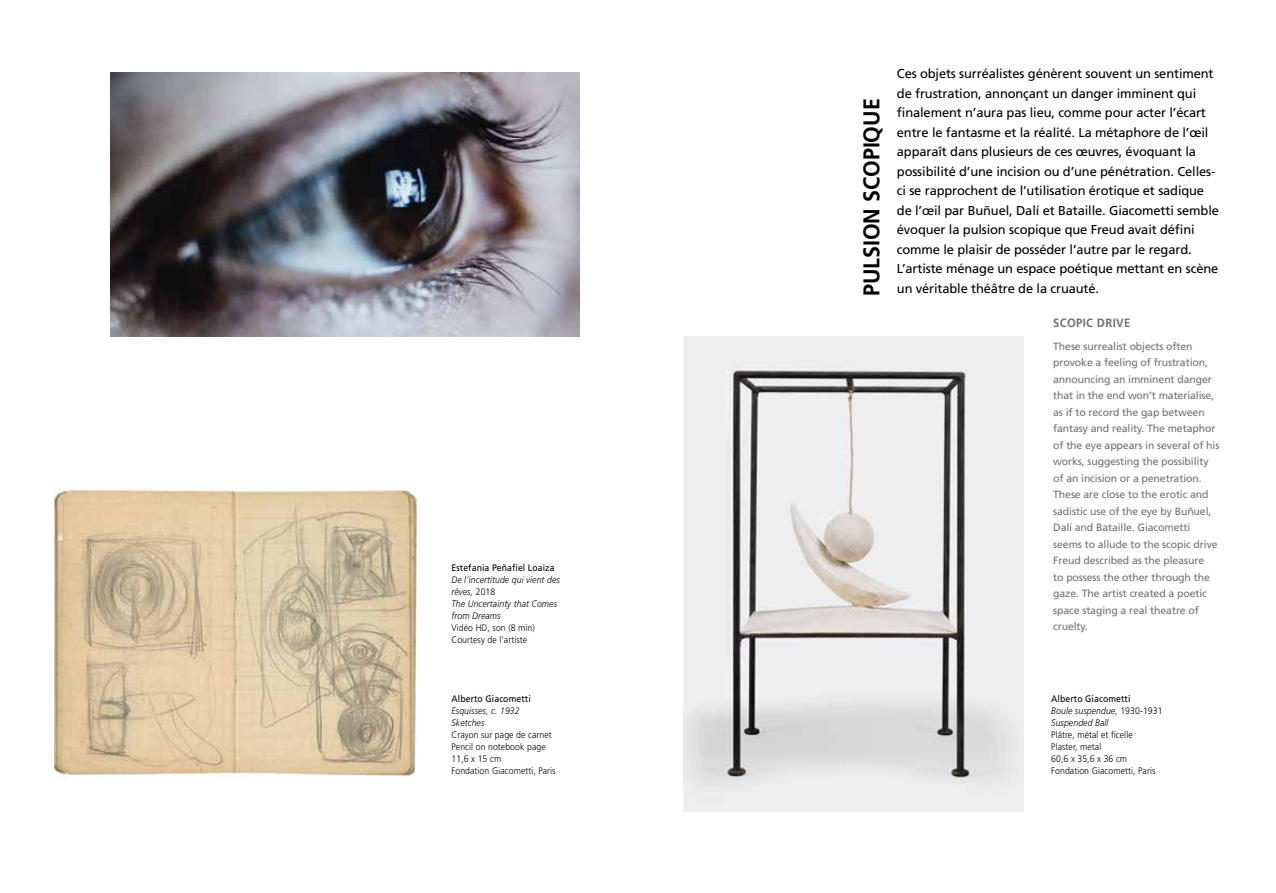
<style>
.page{position:relative;width:1276px;height:893px;background:#fff}
.page>*{position:absolute;margin:0;border:0;box-sizing:border-box;transform-origin:0 0}
.t1{font:700 22.8px "Frutiger";color:#000;scale:.94 1}
.t2{font:12.9px/19.5px "Frutiger";letter-spacing:-.01em;color:#000}
.t3{font:700 12px "Frutiger";letter-spacing:.03em;color:#776d72;scale:.94 1}
.t4{font:10.5px/16.5px "Frutiger";letter-spacing:-.01em;color:#776d72}
.t5{font:300 9.45px/12px "Frutiger";letter-spacing:.01em;color:#000;scale:.92 1}
.t6{font:italic 300 9.45px/12px "Frutiger";letter-spacing:.01em;color:#000;scale:.92 1}
.t7{font:9.45px "Frutiger";letter-spacing:.01em;color:#000;scale:.92 1}
.s1{font-style:normal}
.s2{font-weight:400;font-style:normal}
</style>
<div class="page">
<img style="left:54px;top:488px;width:363px;height:289px">
<img style="left:683px;top:336px;width:340px;height:476px">
<img style="left:110px;top:72px;width:469px;height:264px">
<p class="t7" style="left:451px;top:562px;width:113px">Estefania Peñafiel Loaiza</p>
<p class="t6" style="left:451px;top:573px;width:119px">De l’incertitude qui vient des rêves, <span class="s1">2018<br></span>The Uncertainty that Comes from Dreams</p>
<p class="t5" style="left:451px;top:621px;width:92px">Vidéo HD, son (8 min)<br>Courtesy de l’artiste</p>
<p class="t7" style="left:451px;top:693px;width:88px">Alberto Giacometti</p>
<p class="t6" style="left:451px;top:705px;width:76px">Esquisses, c. 1932<br>Sketches</p>
<p class="t5" style="left:451px;top:729px;width:115px">Crayon sur page de carnet<br>Pencil on notebook page<br>11,6 x 15 cm<br>Fondation Giacometti, Paris</p>
<h1 class="t1" style="left:858px;top:296px;width:212px;rotate:-90deg">PULSION SCOPIQUE</h1>
<p class="t2" style="left:897px;top:64px;width:323px">Ces objets surréalistes génèrent souvent un sentiment de frustration, annonçant un danger imminent qui finalement n’aura pas lieu, comme pour acter l’écart entre le fantasme et la réalité. La métaphore de l’œil apparaît dans plusieurs de ces œuvres, évoquant la possibilité d’une incision ou d’une pénétration. Celles&shy;ci se rapprochent de l’utilisation érotique et sadique de l’œil par Buñuel, Dalí et Bataille. Giacometti semble évoquer la pulsion scopique que Freud avait défini comme le plaisir de posséder l’autre par le regard.<br>L’artiste ménage un espace poétique mettant en scène un véritable théâtre de la cruauté.</p>
<p class="t3" style="left:1053px;top:316px;width:83px">SCOPIC DRIVE</p>
<p class="t4" style="left:1053px;top:338px;width:168px">These surrealist objects often provoke a feeling of frustration, announcing an imminent danger that in the end won’t materialise, as if to record the gap between fantasy and reality. The metaphor of the eye appears in several of his works, suggesting the possibility of an incision or a penetration.<br>These are close to the erotic and sadistic use of the eye by Buñuel,<br>Dalí and Bataille. Giacometti seems to allude to the scopic drive<br>Freud described as the pleasure<br>to possess the other through the gaze. The artist created a poetic space staging a real theatre of cruelty.</p>
<p class="t6" style="left:1051px;top:693px;width:123px"><span class="s2">Alberto Giacometti<br></span>Boule suspendue, <span class="s1">1930-1931<br></span>Suspended Ball</p>
<p class="t5" style="left:1051px;top:729px;width:115px">Plâtre, métal et ficelle<br>Plaster, metal<br>60,6 x 35,6 x 36 cm<br>Fondation Giacometti, Paris</p>
</div>
